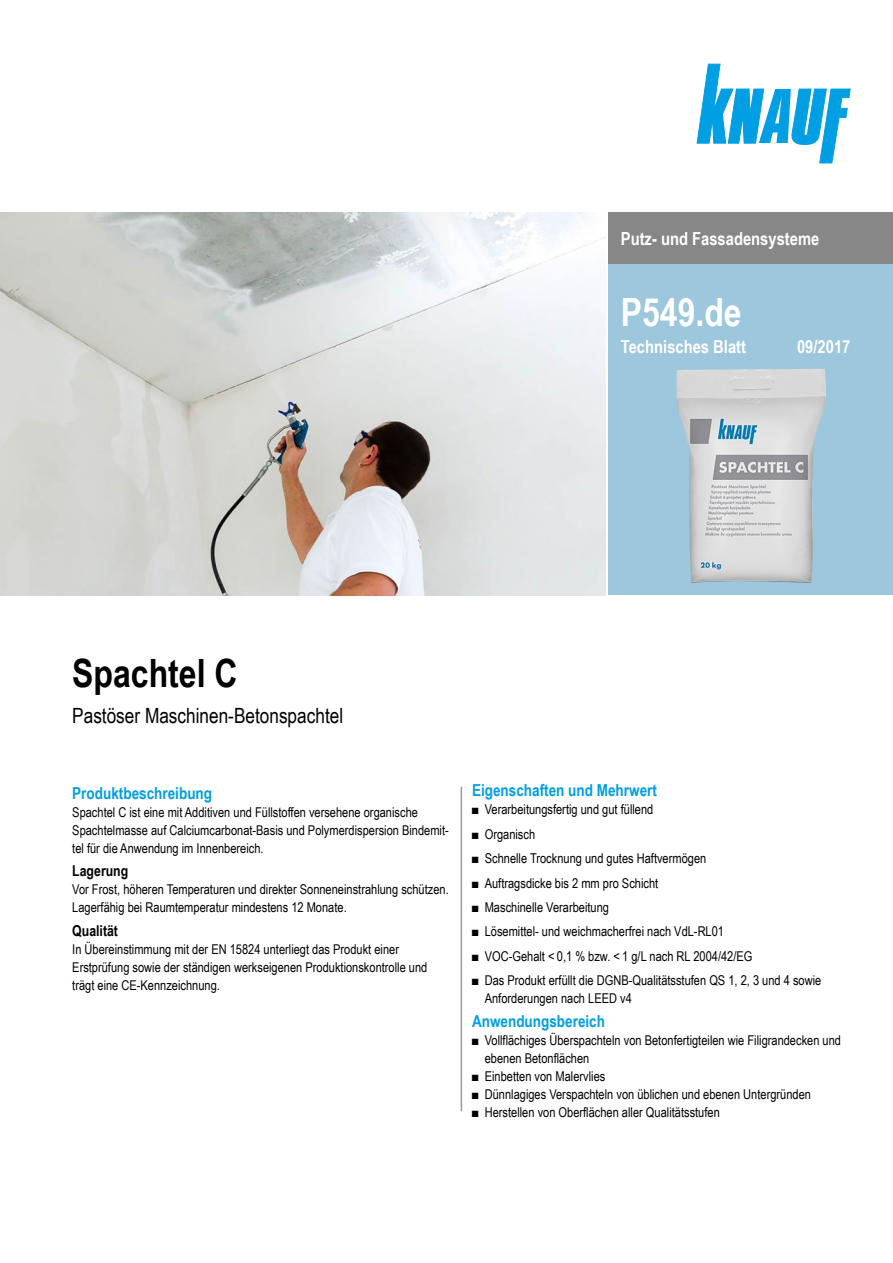
<style>
.page{position:relative;width:893px;height:1263px;background:#fff}
.page>*{position:absolute;margin:0;border:0;box-sizing:border-box;transform-origin:0 0}
.Titel_1te_Zeile_TB{font:700 39px "Arial Narrow";color:#000}
.Dokumentbezeichnung{font:700 39px "Arial Narrow";color:#fff}
.Titel_2te_Zeile_TB{font:21px "Arial Narrow";color:#000}
.Ausgabe_TB{font:700 18px "Arial Narrow";color:#fff}
.Ue3_11cyan_TB{font:700 16.5px "Arial Narrow";color:#009ee3}
.Ue4_10schwarz_TB{font:700 15px "Arial Narrow";color:#000}
.Text_TB{font:13.5px/18px "Arial Narrow";color:#000}
</style>
<div class="page">
<div style="left:608px;top:213px;width:285px;height:382px;background:#9cc7dd"></div>
<div style="left:608px;top:213px;width:285px;height:51px;background:#868786"></div>
<img style="left:0;top:213px;width:606px;height:382px">
<img style="left:676px;top:369px;width:150px;height:214px">
<svg style="left:697px;top:64px;width:153px;height:99px"></svg>
<hr style="left:461px;top:787px;width:1px;height:324px;background:#9c9c9d">
<h3 class="Ausgabe_TB" style="left:621px;top:225px;width:200px">Putz- und Fassadensysteme</h3>
<p class="Dokumentbezeichnung" style="left:621px;top:282px;width:122px">P549.de</p>
<h3 class="Ausgabe_TB" style="left:621px;top:333px;width:127px">Technisches Blatt</h3>
<p class="Ausgabe_TB" style="left:797px;top:333px;width:55px">09/2017</p>
<p class="Titel_1te_Zeile_TB" style="left:72px;top:644px;width:167px">Spachtel C</p>
<h1 class="Titel_2te_Zeile_TB" style="left:72px;top:700px;width:272px">Pastöser Maschinen-Betonspachtel</h1>
<p class="Ue3_11cyan_TB" style="left:72px;top:780px;width:141px">Produktbeschreibung</p>
<p class="Text_TB" style="left:72px;top:802px;width:378px">Spachtel C ist eine mit Additiven und Füllstoffen versehene organische<br>Spachtelmasse auf Calciumcarbonat-Basis und Polymerdispersion Bindemit&shy;tel für die Anwendung im Innenbereich.</p>
<p class="Ue4_10schwarz_TB" style="left:72px;top:859px;width:58px">Lagerung</p>
<p class="Text_TB" style="left:72px;top:880px;width:378px">Vor Frost, höheren Temperaturen und direkter Sonneneinstrahlung schützen.<br>Lagerfähig bei Raumtemperatur mindestens 12 Monate.</p>
<p class="Ue4_10schwarz_TB" style="left:72px;top:919px;width:47px">Qualität</p>
<p class="Text_TB" style="left:72px;top:939px;width:357px">In Übereinstimmung mit der EN 15824 unterliegt das Produkt einer<br>Erstprüfung sowie der ständigen werkseigenen Produktionskontrolle und trägt eine CE‑Kennzeichnung.</p>
<p class="Ue3_11cyan_TB" style="left:472px;top:778px;width:186px">Eigenschaften und Mehrwert</p>
<p class="Text_TB" style="left:472px;top:800px;width:183px">■ Verarbeitungsfertig und gut füllend</p>
<p class="Text_TB" style="left:472px;top:824px;width:65px">■ Organisch</p>
<p class="Text_TB" style="left:472px;top:849px;width:236px">■ Schnelle Trocknung und gutes Haftvermögen</p>
<p class="Text_TB" style="left:472px;top:873px;width:188px">■ Auftragsdicke bis 2 mm pro Schicht</p>
<p class="Text_TB" style="left:472px;top:898px;width:139px">■ Maschinelle Verarbeitung</p>
<p class="Text_TB" style="left:472px;top:922px;width:254px">■ Lösemittel- und weichmacherfrei nach VdL-RL01</p>
<p class="Text_TB" style="left:472px;top:946px;width:282px">■ VOC-Gehalt &lt; 0,1 % bzw. &lt; 1 g/L nach RL 2004/42/EG</p>
<p class="Text_TB" style="left:485px;top:971px;width:338px;text-indent:-13px">■ Das Produkt erfüllt die DGNB-Qualitätsstufen QS 1, 2, 3 und 4 sowie<br>Anforderungen nach LEED v4</p>
<p class="Ue3_11cyan_TB" style="left:472px;top:1009px;width:135px">Anwendungsbereich</p>
<p class="Text_TB" style="left:485px;top:1031px;width:358px;text-indent:-13px">■ Vollflächiges Überspachteln von Betonfertigteilen wie Filigrandecken und ebenen Betonflächen</p>
<p class="Text_TB" style="left:472px;top:1067px;width:135px">■ Einbetten von Malervlies</p>
<p class="Text_TB" style="left:472px;top:1085px;width:340px">■ Dünnlagiges Verspachteln von üblichen und ebenen Untergründen</p>
<p class="Text_TB" style="left:472px;top:1103px;width:249px">■ Herstellen von Oberflächen aller Qualitätsstufen</p>
</div>
